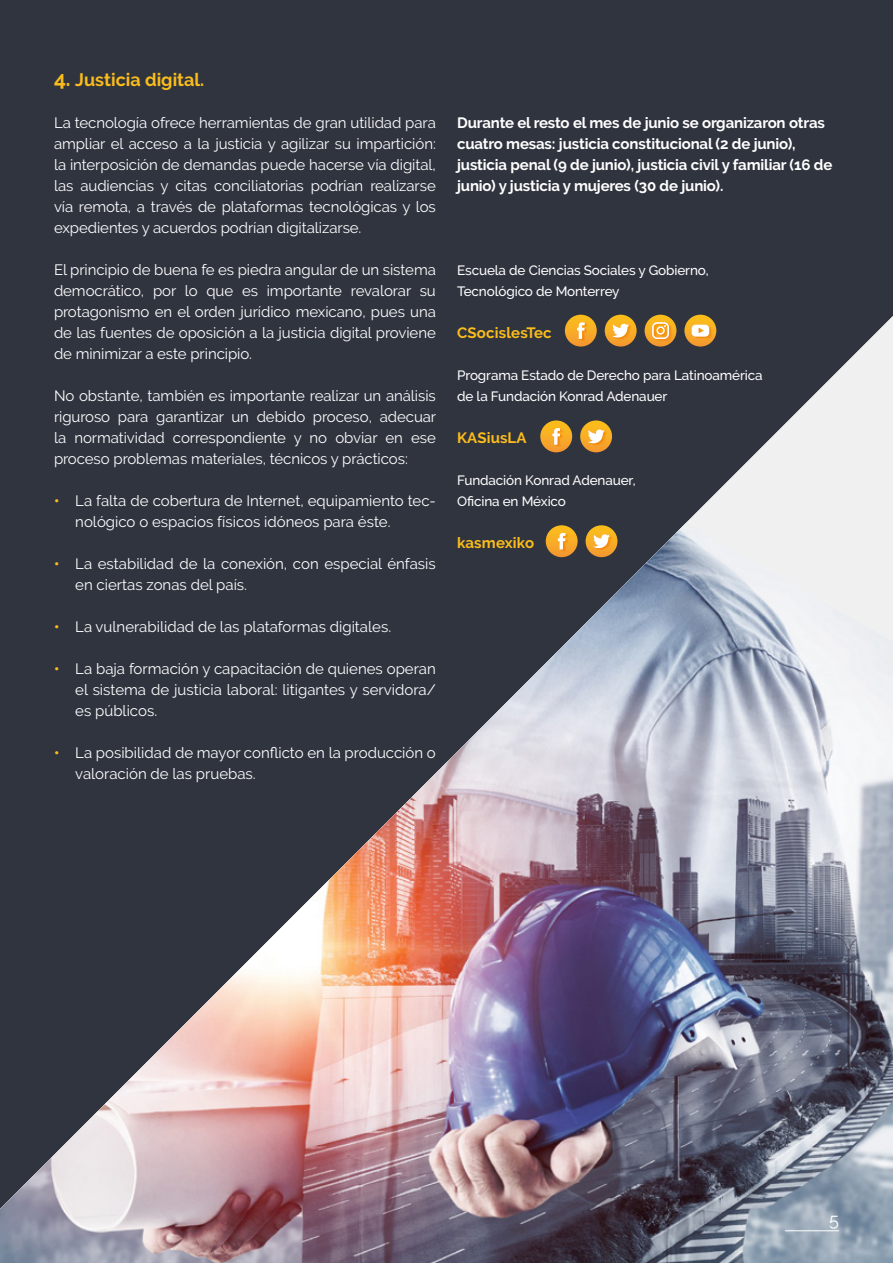
<style>
.page{position:relative;width:893px;height:1263px;background:#fff}
.page>*{position:absolute;margin:0;border:0;box-sizing:border-box;transform-origin:0 0}
.t1{font:700 18px "Raleway";color:#fbbd1b}
.t2{font:18px "Raleway";color:#fff}
.t3{font:15px/21px "Raleway";color:#fff;text-align:justify}
.t4{font:700 15px/21px "Raleway";letter-spacing:-.01em;color:#fff}
.t5{font:700 15px "Raleway";letter-spacing:.01em;color:#fbbd1b}
.t6{font:500 13.5px/21px "Raleway";letter-spacing:-.01em;color:#fff}
.s1{font-size:21px}
.s2{font-weight:700;color:#fbbd1b}
</style>
<div class="page">
<div style="left:0;top:0;width:893px;height:316px;background:#30343f"></div>
<svg style="left:0;top:316px;width:893px;height:207px;background:#464a54"></svg>
<img style="left:0;top:523px;width:893px;height:740px">
<hr style="left:785px;top:1230px;width:54px;height:1px;background:#fff">
<svg style="left:565px;top:315px;width:32px;height:32px"></svg>
<svg style="left:577px;top:322px;width:12px;height:19px"></svg>
<svg style="left:546px;top:525px;width:32px;height:32px"></svg>
<svg style="left:558px;top:533px;width:11px;height:19px"></svg>
<svg style="left:540px;top:420px;width:32px;height:32px"></svg>
<svg style="left:552px;top:428px;width:12px;height:19px"></svg>
<svg style="left:605px;top:315px;width:32px;height:32px"></svg>
<svg style="left:612px;top:324px;width:21px;height:16px"></svg>
<div style="left:586px;top:525px;width:31px;height:32px;background:linear-gradient(to bottom,#fcc219,#f49b2f);border-radius:16px"></div>
<svg style="left:593px;top:534px;width:21px;height:17px"></svg>
<svg style="left:580px;top:420px;width:32px;height:32px"></svg>
<svg style="left:588px;top:429px;width:21px;height:17px"></svg>
<svg style="left:645px;top:315px;width:31px;height:32px"></svg>
<svg style="left:652px;top:322px;width:21px;height:20px"></svg>
<svg style="left:684px;top:315px;width:32px;height:32px"></svg>
<svg style="left:692px;top:325px;width:21px;height:14px"></svg>
<p class="t1" style="left:54px;top:69px;width:152px"><span class="s1">4.</span> Justicia digital.</p>
<p class="t3" style="left:54px;top:112px;width:383px">La tecnología ofrece herramientas de gran utilidad para ampliar el acceso a la justicia y agilizar su impartición: la interposición de demandas puede hacerse vía digital, las audiencias y citas conciliatorias podrían realizarse vía remota, a través de plataformas tecnológicas y los expedientes y acuerdos podrían digitalizarse.</p>
<p class="t3" style="left:54px;top:259px;width:383px">El principio de buena fe es piedra angular de un sistema democrático, por lo que es importante revalorar su protagonismo en el orden jurídico mexicano, pues una de las fuentes de oposición a la justicia digital proviene de minimizar a este principio.</p>
<p class="t3" style="left:54px;top:385px;width:384px">No obstante, también es importante realizar un análisis riguroso para garantizar un debido proceso, adecuar la normatividad correspondiente y no obviar en ese proceso problemas materiales, técnicos y prácticos:</p>
<p class="t3" style="left:75px;top:490px;width:362px;text-indent:-21px"><span class="s2">•</span> La falta de cobertura de Internet, equipamiento tec&shy;nológico o espacios físicos idóneos para éste.</p>
<p class="t3" style="left:75px;top:553px;width:362px;text-indent:-21px"><span class="s2">•</span> La estabilidad de la conexión, con especial énfasis en ciertas zonas del país.</p>
<p class="t3" style="left:54px;top:616px;width:339px"><span class="s2">•</span> La vulnerabilidad de las plataformas digitales.</p>
<p class="t3" style="left:75px;top:658px;width:362px;text-indent:-21px"><span class="s2">•</span> La baja formación y capacitación de quienes operan el sistema de justicia laboral: litigantes y servidora/ es públicos.</p>
<p class="t3" style="left:75px;top:742px;width:362px;text-indent:-21px"><span class="s2">•</span> La posibilidad de mayor conflicto en la producción o valoración de las pruebas.</p>
<p class="t4" style="left:457px;top:112px;width:377px">Durante el resto el mes de junio se organizaron otras cuatro mesas: justicia constitucional (2 de junio), justicia penal (9 de junio), justicia civil y familiar (16 de junio) y justicia y mujeres (30 de junio).</p>
<p class="t6" style="left:457px;top:259px;width:253px">Escuela de Ciencias Sociales y Gobierno,<br>Tecnológico de Monterrey</p>
<p class="t5" style="left:457px;top:324px;width:96px">CSocislesTec</p>
<p class="t6" style="left:457px;top:364px;width:307px">Programa Estado de Derecho para Latinoamérica de la Fundación Konrad Adenauer</p>
<p class="t5" style="left:457px;top:429px;width:71px">KASiusLA</p>
<p class="t6" style="left:457px;top:469px;width:180px">Fundación Konrad Adenauer,<br>Oficina en México</p>
<p class="t5" style="left:457px;top:534px;width:79px">kasmexiko</p>
<p class="t2" style="left:829px;top:1209px;width:11px">5</p>
</div>
